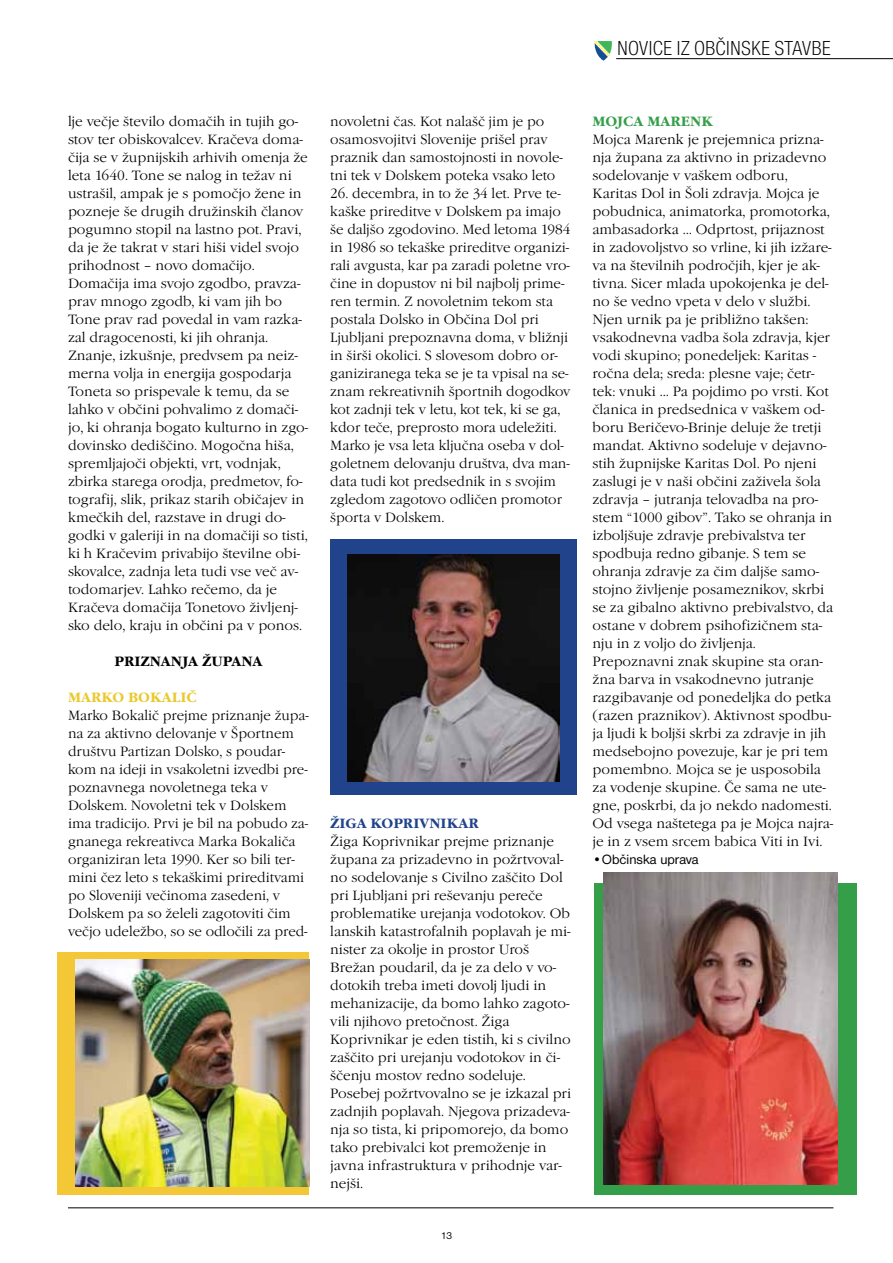
<style>
.page{position:relative;width:893px;height:1263px;background:#fff}
.page>*{position:absolute;margin:0;border:0;box-sizing:border-box;transform-origin:0 0}
.t1{font:21px "Nimbus San DCE Ligh Cond";color:#000}
.t2{font:13.95px/18px "Garamond Itc TCE Ligh";color:#000}
.t3{font:700 13.95px "Garamond Itc TCE";color:#000}
.t4{font:700 13.95px "Garamond Itc TCE";color:#20438c}
.t5{font:13.95px "Nimbus San DCE";color:#000}
.t6{font:700 13.95px "Garamond Itc TCE";color:#e9c92c}
.t7{font:700 13.95px "Garamond Itc TCE";color:#349e49}
.t8{font:10.5px "Nimbus San DCE";color:#000}
</style>
<div class="page">
<hr style="left:616px;top:58px;width:277px;height:1px;background:#000">
<svg style="left:594px;top:41px;width:18px;height:20px"></svg>
<hr style="left:68px;top:1207px;width:765px;height:1px;background:#000">
<div style="left:57px;top:952px;width:252px;height:243px;background:#f3c736"></div>
<div style="left:330px;top:540px;width:247px;height:255px;background:#20438c"></div>
<div style="left:594px;top:883px;width:263px;height:312px;background:#349e49"></div>
<img style="left:76px;top:960px;width:233px;height:226px">
<img style="left:604px;top:873px;width:234px;height:312px">
<img style="left:347px;top:555px;width:213px;height:227px">
<h1 class="t1" style="left:617px;top:36px;width:216px">NOVICE IZ OBČINSKE STAVBE</h1>
<p class="t2" style="left:68px;top:113px;width:242px">lje večje število domačih in tujih go&shy;stov ter obiskovalcev. Kračeva doma&shy;čija se v župnijskih arhivih omenja že leta 1640. Tone se nalog in težav ni ustrašil, ampak je s pomočjo žene in pozneje še drugih družinskih članov pogumno stopil na lastno pot. Pravi, da je že takrat v stari hiši videl svojo prihodnost – novo domačijo.<br>Domačija ima svojo zgodbo, pravza&shy;prav mnogo zgodb, ki vam jih bo Tone prav rad povedal in vam razka&shy;zal dragocenosti, ki jih ohranja.<br>Znanje, izkušnje, predvsem pa neiz&shy;merna volja in energija gospodarja Toneta so prispevale k temu, da se lahko v občini pohvalimo z domači&shy;jo, ki ohranja bogato kulturno in zgo&shy;dovinsko dediščino. Mogočna hiša, spremljajoči objekti, vrt, vodnjak, zbirka starega orodja, predmetov, fo&shy;tografij, slik, prikaz starih običajev in kmečkih del, razstave in drugi do&shy;godki v galeriji in na domačiji so tisti, ki h Kračevim privabijo številne obi&shy;skovalce, zadnja leta tudi vse več av&shy;todomarjev. Lahko rečemo, da je Kračeva domačija Tonetovo življenj&shy;sko delo, kraju in občini pa v ponos.</p>
<p class="t3" style="left:114px;top:653px;width:30px">PRIZN</p>
<p class="t3" style="left:161px;top:653px;width:103px">ANJA ŽUPANA</p>
<p class="t6" style="left:68px;top:689px;width:130px">MARKO BOKALI Č</p>
<p class="t2" style="left:68px;top:707px;width:242px">Marko Bokalič prejme priznanje župa&shy;na za aktivno delovanje v Športnem društvu Partizan Dolsko, s poudar&shy;kom na ideji in vsakoletni izvedbi pre&shy;poznavnega novoletnega teka v Dolskem. Novoletni tek v Dolskem ima tradicijo. Prvi je bil na pobudo za&shy;gnanega rekreativca Marka Bokaliča organiziran leta 1990. Ker so bili ter&shy;mini čez leto s tekaškimi prireditvami po Sloveniji večinoma zasedeni, v Dolskem pa so želeli zagotoviti čim večjo udeležbo, so se odločili za pred-</p>
<p class="t2" style="left:330px;top:113px;width:234px">novoletni čas. Kot nalašč jim je po osamosvojitvi Slovenije prišel prav praznik dan samostojnosti in novole&shy;tni tek v Dolskem poteka vsako leto</p>
<p class="t2" style="left:330px;top:185px;width:242px">26. decembra, in to že 34 let. Prve te&shy;kaške prireditve v Dolskem pa imajo še daljšo zgodovino. Med letoma 1984 in 1986 so tekaške prireditve organizi&shy;rali avgusta, kar pa zaradi poletne vro&shy;čine in dopustov ni bil najbolj prime&shy;ren termin. Z novoletnim tekom sta postala Dolsko in Občina Dol pri Ljubljani prepoznavna doma, v bližnji in širši okolici. S slovesom dobro or&shy;ganiziranega teka se je ta vpisal na se&shy;znam rekreativnih športnih dogodkov kot zadnji tek v letu, kot tek, ki se ga, kdor teče, preprosto mora udeležiti.<br>Marko je vsa leta ključna oseba v dol&shy;goletnem delovanju društva, dva man&shy;data tudi kot predsednik in s svojim zgledom zagotovo odličen promotor športa v Dolskem.</p>
<p class="t4" style="left:330px;top:815px;width:10px">ŽIG</p>
<p class="t4" style="left:357px;top:815px;width:67px">A KOPRIVNIK</p>
<p class="t4" style="left:458px;top:815px;width:22px">AR</p>
<p class="t2" style="left:330px;top:833px;width:242px">Žiga Koprivnikar prejme priznanje župana za prizadevno in požrtvoval&shy;no sodelovanje s Civilno zaščito Dol pri Ljubljani pri reševanju pereče problematike urejanja vodotokov. Ob lanskih katastrofalnih poplavah je mi&shy;nister za okolje in prostor Uroš Brežan poudaril, da je za delo v vo&shy;dotokih treba imeti dovolj ljudi in mehanizacije, da bomo lahko zagoto&shy;vili njihovo pretočnost. Žiga Koprivnikar je eden tistih, ki s civilno zaščito pri urejanju vodotokov in či&shy;ščenju mostov redno sodeluje.<br>Posebej požrtvovalno se je izkazal pri zadnjih poplavah. Njegova prizadeva&shy;nja so tista, ki pripomorejo, da bomo tako prebivalci kot premoženje in javna infrastruktura v prihodnje var&shy;nejši.</p>
<p class="t8" style="left:441px;top:1230px;width:13px">13</p>
<p class="t7" style="left:592px;top:113px;width:110px">MOJCA MARENK</p>
<p class="t2" style="left:592px;top:131px;width:242px">Mojca Marenk je prejemnica prizna&shy;nja župana za aktivno in prizadevno sodelovanje v vaškem odboru, Karitas Dol in Šoli zdravja. Mojca je pobudnica, animatorka, promotorka, ambasadorka … Odprtost, prijaznost in zadovoljstvo so vrline, ki jih izžare&shy;va na številnih področjih, kjer je ak&shy;tivna. Sicer mlada upokojenka je del&shy;no še vedno vpeta v delo v službi.<br>Njen urnik pa je približno takšen: vsakodnevna vadba šola zdravja, kjer vodi skupino; ponedeljek: Karitas - ročna dela; sreda: plesne vaje; četr&shy;tek: vnuki … Pa pojdimo po vrsti. Kot članica in predsednica v vaškem od&shy;boru Beričevo-Brinje deluje že tretji mandat. Aktivno sodeluje v dejavno&shy;stih župnijske Karitas Dol. Po njeni zaslugi je v naši občini zaživela šola zdravja – jutranja telovadba na pro&shy;stem “1000 gibov”. Tako se ohranja in izboljšuje zdravje prebivalstva ter spodbuja redno gibanje. S tem se ohranja zdravje za čim daljše samo&shy;stojno življenje posameznikov, skrbi se za gibalno aktivno prebivalstvo, da ostane v dobrem psihofizičnem sta&shy;nju in z voljo do življenja.<br>Prepoznavni znak skupine sta oran&shy;žna barva in vsakodnevno jutranje razgibavanje od ponedeljka do petka (razen praznikov). Aktivnost spodbu&shy;ja ljudi k boljši skrbi za zdravje in jih medsebojno povezuje, kar je pri tem pomembno. Mojca se je usposobila za vodenje skupine. Če sama ne ute&shy;gne, poskrbi, da jo nekdo nadomesti.<br>Od vsega naštetega pa je Mojca najra&shy;je in z vsem srcem babica Viti in Ivi.</p>
<p class="t5" style="left:592px;top:851px;width:107px">•Občinska uprava</p>
</div>
